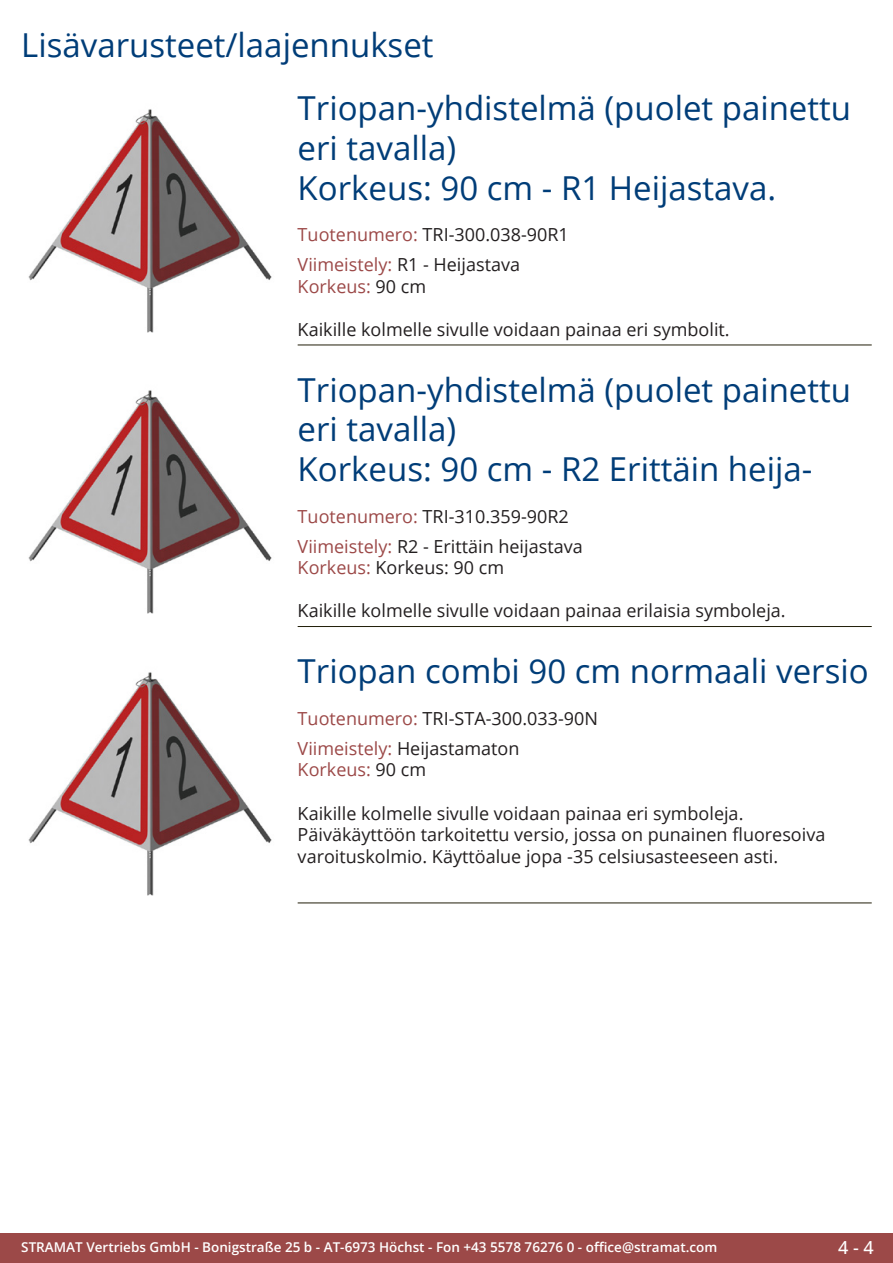
<style>
.page{position:relative;width:893px;height:1263px;background:#fff}
.page>*{position:absolute;margin:0;border:0;box-sizing:border-box;transform-origin:0 0}
.Produkttitel{font:33px/39.6px "Open Sans";color:#003d78}
.RastTitel{font:33px "Open Sans";color:#003d78}
.Beschreibung_Text{font:18px/21.6px "Open Sans";color:#231f20}
.TechDaten_Überschrif{font:18px "Open Sans";color:#231f20}
.Beschreibung_Text-2{font:18px/21.6px "Open Sans";color:#9c4948}
.t1{font:500 18px "Open Sans";color:#fff}
.t2{font:600 13.5px "Open Sans";color:#fff}
.s1{color:#9c4948}
.s2{color:#231f20}
</style>
<div class="page">
<div style="left:0;top:1233px;width:893px;height:30px;background:#9c4948"></div>
<hr style="left:298px;top:345px;width:574px;height:1px;background:#201d08">
<hr style="left:298px;top:626px;width:574px;height:1px;background:#201d08">
<hr style="left:298px;top:903px;width:574px;height:1px;background:#201d08">
<img style="left:28px;top:109px;width:244px;height:224px">
<img style="left:28px;top:390px;width:244px;height:224px">
<img style="left:28px;top:672px;width:244px;height:224px">
<p class="RastTitel" style="left:21px;top:22px;width:414px">Lisävarusteet/laajennukset</p>
<p class="Produkttitel" style="left:298px;top:88px;width:555px">Triopan-yhdistelmä (puolet painettu eri tavalla)<br>Korkeus: 90 cm - R1 Heijastava.</p>
<p class="TechDaten_Überschrif" style="left:298px;top:222px;width:273px"><span class="s1">Tuotenumero:</span> TRI-300.038-90R1</p>
<p class="Beschreibung_Text-2" style="left:298px;top:253px;width:224px">Viimeistely: <span class="s2">R1 - Heijastava<br></span>Korkeus: <span class="s2">90 cm</span></p>
<p class="Beschreibung_Text" style="left:298px;top:318px;width:434px">Kaikille kolmelle sivulle voidaan painaa eri symbolit.</p>
<p class="Produkttitel" style="left:298px;top:369px;width:555px">Triopan-yhdistelmä (puolet painettu eri tavalla)<br>Korkeus: 90 cm - R2 Erittäin heija-</p>
<p class="TechDaten_Überschrif" style="left:298px;top:504px;width:273px"><span class="s1">Tuotenumero:</span> TRI-310.359-90R2</p>
<p class="Beschreibung_Text" style="left:298px;top:535px;width:287px"><span class="s1">Viimeistely:</span> R2 - Erittäin heijastava<br><span class="s1">Korkeus:</span> Korkeus: 90 cm</p>
<p class="Beschreibung_Text" style="left:298px;top:599px;width:490px">Kaikille kolmelle sivulle voidaan painaa erilaisia symboleja.</p>
<p class="Produkttitel" style="left:298px;top:651px;width:573px">Triopan combi 90 cm normaali versio</p>
<p class="TechDaten_Überschrif" style="left:298px;top:706px;width:302px"><span class="s1">Tuotenumero:</span> TRI-STA-300.033-90N</p>
<p class="Beschreibung_Text-2" style="left:298px;top:737px;width:223px">Viimeistely: <span class="s2">Heijastamaton<br></span>Korkeus: <span class="s2">90 cm</span></p>
<p class="Beschreibung_Text" style="left:298px;top:802px;width:529px">Kaikille kolmelle sivulle voidaan painaa eri symboleja.<br>Päiväkäyttöön tarkoitettu versio, jossa on punainen fluoresoiva varoituskolmio. Käyttöalue jopa -35 celsiusasteeseen asti.</p>
<p class="t2" style="left:21px;top:1238px;width:698px">STRAMAT Vertriebs GmbH - Bonigstraße 25 b - AT-6973 Höchst - Fon +43 5578 76276 0 - office@stramat.com</p>
<p class="t1" style="left:838px;top:1234px;width:37px">4 - 4</p>
</div>
